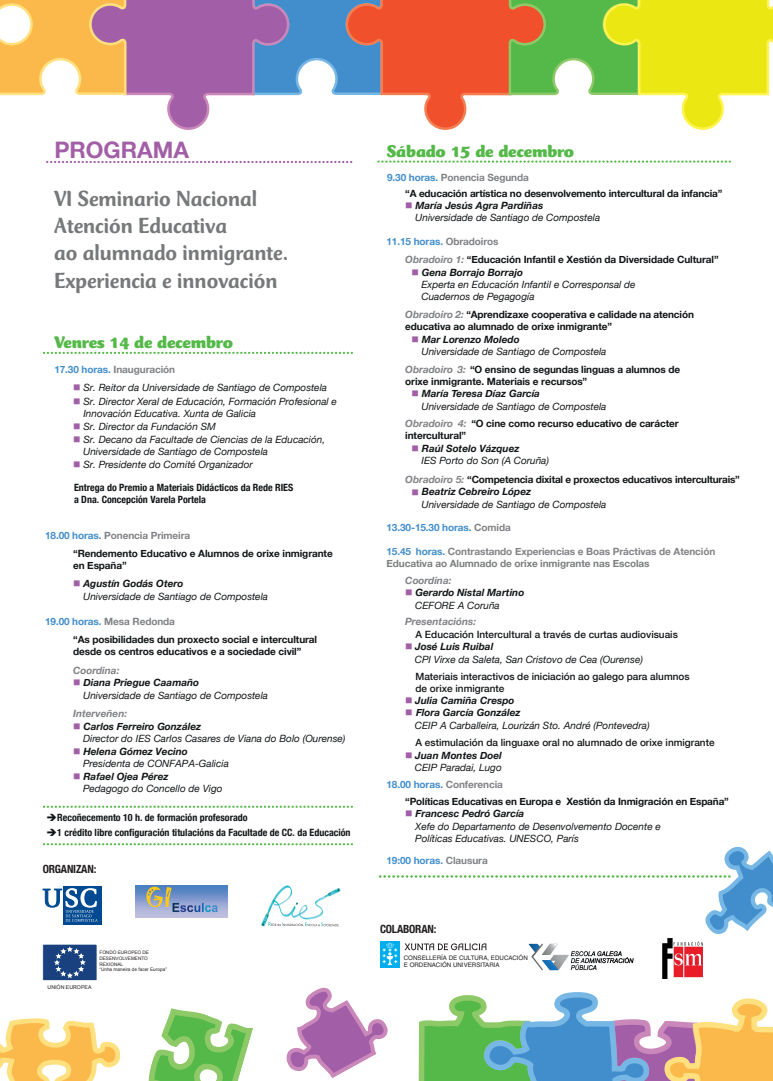
<style>
.page{position:relative;width:773px;height:1081px;background:#fff}
.page>*{position:absolute;margin:0;border:0;box-sizing:border-box;transform-origin:0 0}
.t1{font:500 22.75px/27.2px "CT Mercurius";color:#767879}
.t2{font:700 22.75px "Helvetica Neue";color:#a25ea6}
.t3{font:900 17.5px "CT Mercurius";letter-spacing:-.01em;color:#55b949}
.t4{font:700 condensed 11.25px "Helvetica Neue";letter-spacing:-.015em;color:#231f20}
.t5{font:italic 10px/12.5px "Helvetica Neue";color:#121517}
.t6{font:700 10px/12px "Helvetica Neue";letter-spacing:-.01em;color:#121517}
.t7{font:700 10px/12px "Helvetica Neue";letter-spacing:-.01em;color:#808285}
.t8{font:700 condensed 10px/12px "Helvetica Neue";color:#121517}
.t9{font:500 10px/12px "Helvetica Neue";color:#121517}
.t10{font:italic 700 10px/12.5px "Helvetica Neue";color:#121517}
.t11{font:700 10px "Helvetica Neue";letter-spacing:-.01em;color:#428ecc}
.t12{font:italic 700 10px "Helvetica Neue";color:#808285}
.t13{font:6.12px/7.4px "Helvetica";color:#231f20}
.t14{font:5.25px "Arial";color:#231f20}
.t15{font:4.75px/5.6px "Arial";color:#231f20}
.s1{color:#428ecc}
.s2{color:#a25ea6}
.s3{font-weight:700}
.s4{color:#808285}
.s5{font-style:italic;color:#808285}
.s6{color:#7c7e7f}
.s7{font-weight:400}
</style>
<div class="page">
<svg style="left:378px;top:160px;width:353px;height:3px"></svg>
<svg style="left:44px;top:352px;width:309px;height:2px"></svg>
<svg style="left:148px;top:1008px;width:105px;height:73px"></svg>
<svg style="left:0;top:1018px;width:121px;height:63px"></svg>
<svg style="left:286px;top:987px;width:102px;height:91px"></svg>
<svg style="left:418px;top:992px;width:354px;height:89px"></svg>
<div style="left:64px;top:886px;width:38px;height:38px;background:#014990"></div>
<svg style="left:43px;top:888px;width:54px;height:34px"></svg>
<img style="left:136px;top:885px;width:92px;height:32px">
<img style="left:261px;top:885px;width:80px;height:41px">
<div style="left:43px;top:944px;width:54px;height:36px;background:#1a417f"></div>
<div style="left:42px;top:944px;width:55px;height:37px;border:1px solid #fff"></div>
<svg style="left:55px;top:947px;width:30px;height:30px"></svg>
<img style="left:528px;top:943px;width:106px;height:28px">
<img style="left:662px;top:938px;width:40px;height:40px">
<svg style="left:47px;top:161px;width:306px;height:2px"></svg>
<svg style="left:44px;top:805px;width:309px;height:3px"></svg>
<svg style="left:380px;top:847px;width:392px;height:87px"></svg>
<svg style="left:0;top:0;width:772px;height:130px"></svg>
<svg style="left:44px;top:843px;width:309px;height:2px"></svg>
<div style="left:380px;top:941px;width:20px;height:26px;background:#00aeef"></div>
<svg style="left:382px;top:942px;width:15px;height:23px"></svg>
<svg style="left:404px;top:943px;width:82px;height:7px"></svg>
<h1 class="t2" style="left:54px;top:136px;width:136px">PROGRAMA</h1>
<h1 class="t1" style="left:54px;top:185px;width:235px">VI Seminario Nacional<br>Atención Educativa<br>ao alumnado inmigrante.<br>Experiencia e innovación</h1>
<h2 class="t3" style="left:54px;top:333px;width:180px">Venres 14 de decembro</h2>
<p class="t7" style="left:54px;top:363px;width:122px"><span class="s1">17.30 horas.</span> Inauguración</p>
<p class="t5" style="left:73px;top:381px;width:255px"><span class="s2">■</span> Sr. Reitor da Universidade de Santiago de Compostela</p>
<p class="t5" style="left:83px;top:395px;width:255px;line-height:12px;text-indent:-10px"><span class="s2">■</span> Sr. Director Xeral de Educación, Formación Profesional e<br>Innovación Educativa. Xunta de Galicia</p>
<p class="t5" style="left:73px;top:420px;width:144px"><span class="s2">■</span> Sr. Director da Fundación SM</p>
<p class="t5" style="left:83px;top:433px;width:243px;text-indent:-10px"><span class="s2">■</span> Sr. Decano da Facultade de Ciencias de la Educación,<br>Universidade de Santiago de Compostela</p>
<p class="t5" style="left:73px;top:458px;width:181px"><span class="s2">■</span> Sr. Presidente do Comité Organizador</p>
<p class="t8" style="left:74px;top:482px;width:221px">Entrega do Premio a Materiais Didácticos da Rede RIES a Dna. Concepción Varela Portela</p>
<p class="t7" style="left:45px;top:529px;width:147px"><span class="s1">18.00 horas.</span> Ponencia Primeira</p>
<p class="t6" style="left:73px;top:547px;width:261px">“Rendemento Educativo e Alumnos de orixe inmigrante en España”</p>
<p class="t5" style="left:83px;top:577px;width:186px;text-indent:-10px"><span class="s2">■</span> <span class="s3">Agustín Godás Otero<br></span>Universidade de Santiago de Compostela</p>
<p class="t6" style="left:73px;top:633px;width:245px">“As posibilidades dun proxecto social e intercultural desde os centros educativos e a sociedade civil”</p>
<p class="t12" style="left:73px;top:664px;width:48px">Coordina:</p>
<p class="t5" style="left:83px;top:676px;width:186px;text-indent:-10px"><span class="s2">■</span> <span class="s3">Diana Priegue Caamaño<br></span>Universidade de Santiago de Compostela</p>
<p class="t12" style="left:73px;top:707px;width:56px">Interveñen:</p>
<p class="t5" style="left:83px;top:720px;width:264px;text-indent:-10px"><span class="s2">■</span> <span class="s3">Carlos Ferreiro González<br></span>Director do IES Carlos Casares de Viana do Bolo (Ourense)</p>
<p class="t5" style="left:83px;top:745px;width:147px;text-indent:-10px"><span class="s2">■</span> <span class="s3">Helena Gómez Vecino<br></span>Presidenta de CONFAPA-Galicia</p>
<p class="t5" style="left:83px;top:770px;width:141px;text-indent:-10px"><span class="s2">■</span> <span class="s3">Rafael Ojea Pérez<br></span>Pedagogo do Concello de Vigo</p>
<p class="t11" style="left:45px;top:615px;width:131px">19.00 horas. <span class="s4">Mesa Redonda</span></p>
<p class="t8" style="left:47px;top:811px;width:202px">➔Recoñecemento 10 h. de formación profesorado</p>
<p class="t8" style="left:47px;top:826px;width:305px">➔1 crédito libre configuración titulacións da Facultade de CC. da Educación</p>
<p class="t4" style="left:43px;top:862px;width:55px">ORGANIZAN:</p>
<p class="t14" style="left:48px;top:984px;width:45px">UNIÓN EUROPEA</p>
<p class="t15" style="left:99px;top:950px;width:69px">FONDO EUROPEO DE<br>DESENVOLVEMENTO<br>REXIONAL<br>“Unha maneira de facer Europa”</p>
<h2 class="t3" style="left:386px;top:142px;width:189px">Sábado 15 de decembro</h2>
<p class="t6" style="left:405px;top:187px;width:318px">“A educación artística no desenvolvemento intercultural da infancia”</p>
<p class="t5" style="left:415px;top:199px;width:186px;text-indent:-10px"><span class="s2">■</span> <span class="s3">María Jesús Agra Pardiñas<br></span>Universidade de Santiago de Compostela</p>
<p class="t6" style="left:405px;top:231px;width:315px;line-height:18.8px;text-indent:-19px"><span class="s1">11.15 horas.</span> <span class="s4">Obradoiros<br></span><span class="s5">Obradoiro 1:</span> “Educación Infantil e Xestión da Diversidade Cultural”</p>
<p class="t5" style="left:421px;top:266px;width:215px;text-indent:-10px"><span class="s2">■</span> <span class="s3">Gena Borrajo Borrajo<br></span>Experta en Educación Infantil e Corresponsal de<br>Cuadernos de Pegagogía</p>
<p class="t6" style="left:405px;top:309px;width:290px"><span class="s5">Obradoiro 2:</span> “Aprendizaxe cooperativa e calidade na atención educativa ao alumnado de orixe inmigrante”</p>
<p class="t5" style="left:421px;top:333px;width:186px;text-indent:-10px"><span class="s2">■</span> <span class="s3">Mar Lorenzo Moledo<br></span>Universidade de Santiago de Compostela</p>
<p class="t6" style="left:405px;top:363px;width:276px"><span class="s5">Obradoiro 3:</span> “O ensino de segundas linguas a alumnos de orixe inmigrante. Materiais e recursos”</p>
<p class="t5" style="left:421px;top:387px;width:186px;text-indent:-10px"><span class="s2">■</span> <span class="s3">María Teresa Díaz García<br></span>Universidade de Santiago de Compostela</p>
<p class="t6" style="left:405px;top:418px;width:275px"><span class="s5">Obradoiro 4:</span> “O cine como recurso educativo de carácter intercultural”</p>
<p class="t5" style="left:421px;top:442px;width:129px;text-indent:-10px"><span class="s2">■</span> <span class="s3">Raúl Sotelo Vázquez<br></span>IES Porto do Son (A Coruña)</p>
<p class="t6" style="left:405px;top:473px;width:336px"><span class="s5">Obradoiro 5:</span> “Competencia dixital e proxectos educativos interculturais”</p>
<p class="t5" style="left:421px;top:485px;width:186px;text-indent:-10px"><span class="s2">■</span> <span class="s3">Beatriz Cebreiro López<br></span>Universidade de Santiago de Compostela</p>
<p class="t11" style="left:386px;top:521px;width:126px">13.30-15.30 horas. <span class="s4">Comida</span></p>
<p class="t7" style="left:386px;top:546px;width:330px"><span class="s1">15.45 horas.</span> Contrastando Experiencias e Boas Práctivas de Atención<br><span class="s6">Educativa ao Alumnado de orixe inmigrante nas Escolas</span></p>
<p class="t12" style="left:405px;top:574px;width:48px">Coordina:</p>
<p class="t10" style="left:415px;top:586px;width:110px;text-indent:-10px"><span class="s2">■</span> Gerardo Nistal Martino<br><span class="s7">CEFORE A Coruña</span></p>
<p class="t12" style="left:405px;top:615px;width:72px">Presentacións:</p>
<p class="t10" style="left:405px;top:640px;width:89px"><span class="s2">■</span> José Luis Ruibal</p>
<p class="t7" style="left:387px;top:172px;width:143px"><span class="s1">9.30 horas.</span> Ponencia Segunda</p>
<p class="t9" style="left:415px;top:628px;width:264px">A Educación Intercultural a través de curtas audiovisuais</p>
<p class="t5" style="left:415px;top:652px;width:229px">CPI Virxe da Saleta, San Cristovo de Cea (Ourense)</p>
<p class="t10" style="left:405px;top:694px;width:111px"><span class="s2">■</span> Julia Camiña Crespo</p>
<p class="t9" style="left:415px;top:670px;width:275px">Materiais interactivos de iniciación ao galego para alumnos de orixe inmigrante</p>
<p class="t5" style="left:415px;top:719px;width:236px">CEIP A Carballeira, Lourizán Sto. André (Pontevedra)</p>
<p class="t10" style="left:405px;top:749px;width:98px"><span class="s2">■</span> Juan Montes Doel</p>
<p class="t10" style="left:405px;top:706px;width:117px"><span class="s2">■</span> Flora García González</p>
<p class="t9" style="left:415px;top:736px;width:300px">A estimulación da linguaxe oral no alumnado de orixe inmigrante</p>
<p class="t5" style="left:415px;top:761px;width:88px">CEIP Paradai, Lugo</p>
<p class="t11" style="left:386px;top:778px;width:118px">18.00 horas. <span class="s4">Conferencia</span></p>
<p class="t6" style="left:405px;top:795px;width:325px">“Políticas Educativas en Europa e Xestión da Inmigración en España”</p>
<p class="t5" style="left:415px;top:807px;width:247px;text-indent:-10px"><span class="s2">■</span> <span class="s3">Francesc Pedró García<br></span>Xefe do Departamento de Desenvolvemento Docente e<br>Políticas Educativas. UNESCO, París</p>
<p class="t11" style="left:386px;top:854px;width:103px">19:00 horas. <span class="s4">Clausura</span></p>
<p class="t4" style="left:380px;top:922px;width:58px">COLABORAN:</p>
<p class="t13" style="left:404px;top:954px;width:125px">CONSELLERÍA DE CULTURA, EDUCACIÓN<br>E ORDENACIÓN UNIVERSITARIA</p>
</div>
